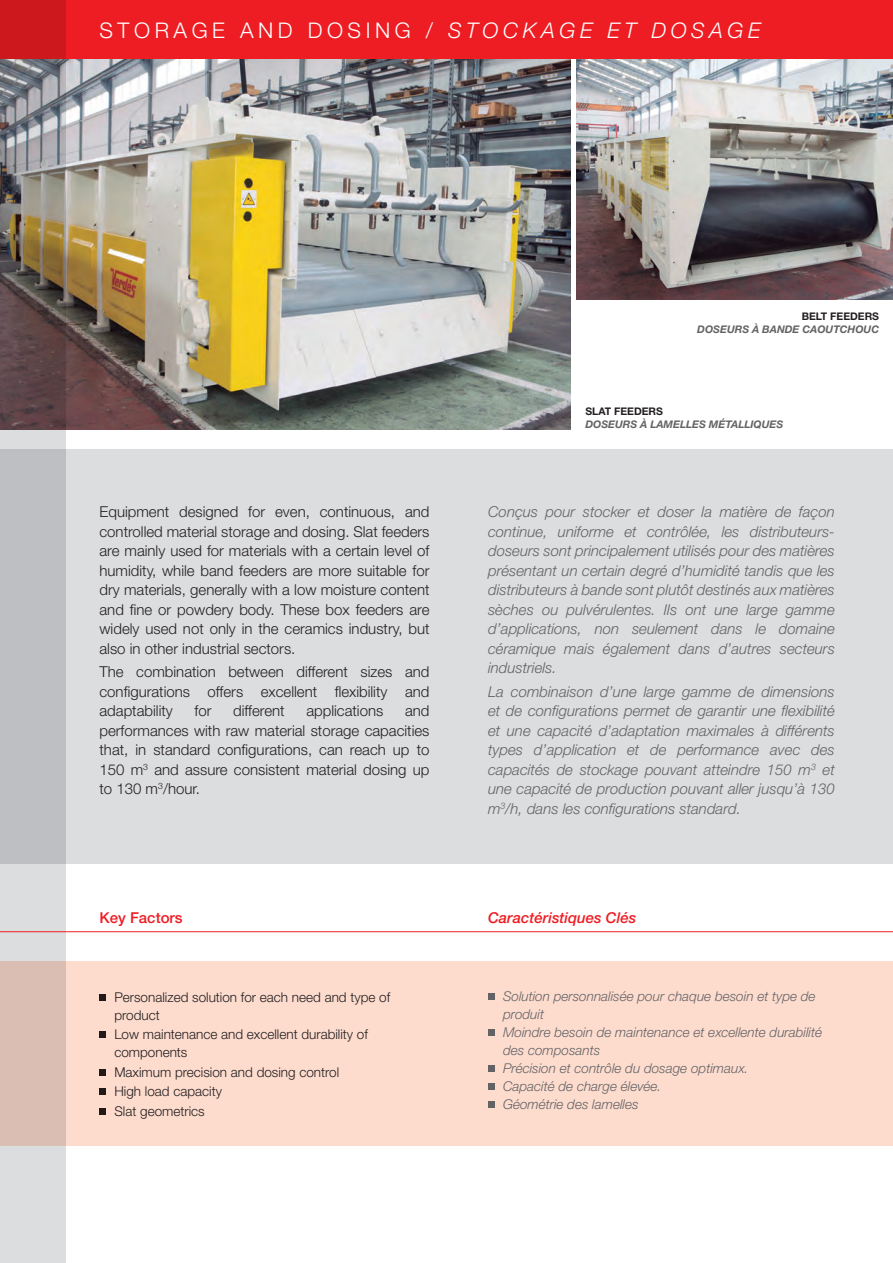
<style>
.page{position:relative;width:893px;height:1263px;background:#fff}
.page>*{position:absolute;margin:0;border:0;box-sizing:border-box;transform-origin:0 0}
.t1{font:300 21.6px "Helvetica Neue LT Std";letter-spacing:.21em;color:#fff}
.t2{font:italic 300 15px/19.5px "Helvetica Neue LT Std";color:#636366;text-align:justify}
.t3{font:300 15px/19.5px "Helvetica Neue LT Std";color:#231f20;text-align:justify}
.t4{font:italic 500 15px "Helvetica Neue LT Std";color:#ee1d23}
.t5{font:500 15px "Helvetica Neue LT Std";color:#ee1d23}
.t6{font:italic 300 13.5px/18px "Helvetica Neue LT Std";color:#636366}
.t7{font:300 13.5px/18px "Helvetica Neue LT Std";color:#231f20}
.t8{font:italic 700 10.5px "Helvetica Neue LT Std";color:#636366}
.t9{font:700 10.5px "Helvetica Neue LT Std";color:#231f20}
.s1{font-style:italic}
</style>
<div class="page">
<img style="left:65px;top:58px;width:505px;height:371px">
<img style="left:577px;top:58px;width:316px;height:242px">
<div style="left:0;top:449px;width:893px;height:414px;background:#dcdddf"></div>
<div style="left:0;top:961px;width:893px;height:184px;background:#fddcce"></div>
<div style="left:0;top:0;width:893px;height:58px;background:#ee1d23"></div>
<svg style="left:100px;top:994px;width:6px;height:6px"></svg>
<svg style="left:100px;top:1031px;width:6px;height:6px"></svg>
<svg style="left:100px;top:1069px;width:6px;height:6px"></svg>
<svg style="left:100px;top:1088px;width:6px;height:6px"></svg>
<svg style="left:100px;top:1108px;width:6px;height:6px"></svg>
<svg style="left:488px;top:993px;width:6px;height:6px"></svg>
<svg style="left:488px;top:1029px;width:6px;height:6px"></svg>
<svg style="left:488px;top:1065px;width:6px;height:6px"></svg>
<svg style="left:488px;top:1083px;width:6px;height:6px"></svg>
<svg style="left:488px;top:1101px;width:6px;height:6px"></svg>
<svg style="left:0;top:0;width:65px;height:1263px;background:#b2a3a2"></svg>
<hr style="left:892px;top:640px;width:1px;height:71px;background:#ee1d23">
<hr style="left:0;top:931px;width:893px;height:1px;background:#ee1d23">
<h1 class="t1" style="left:100px;top:17px;width:662px">STORAGE AND DOSING / <span class="s1">STOCKAGE ET DOSAGE</span></h1>
<p class="t9" style="left:802px;top:309px;width:79px">BELT FEEDERS</p>
<p class="t8" style="left:697px;top:323px;width:183px">DOSEURS À BANDE CAOUTCHOUC</p>
<p class="t3" style="left:100px;top:502px;width:331px">Equipment designed for even, continuous, and controlled material storage and dosing. Slat feeders are mainly used for materials with a certain level of humidity, while band feeders are more suitable for dry materials, generally with a low moisture content and fine or powdery body. These box feeders are widely used not only in the ceramics industry, but also in other industrial sectors.</p>
<p class="t3" style="left:100px;top:662px;width:331px">The combination between different sizes and configurations offers excellent flexibility and adaptability</p>
<p class="t3" style="left:100px;top:701px;width:331px;text-indent:305px">and performances with raw material storage capacities that, in standard configurations, can reach up to 150 m<sup>3</sup> and assure consistent material dosing up to 130 m<sup>3</sup>/hour.</p>
<p class="t3" style="left:195px;top:701px;width:18px">for</p>
<p class="t3" style="left:233px;top:701px;width:53px">different</p>
<p class="t3" style="left:306px;top:701px;width:78px">applications</p>
<p class="t9" style="left:585px;top:405px;width:79px">SLAT FEEDERS</p>
<p class="t8" style="left:585px;top:418px;width:199px">DOSEURS À LAMELLES MÉTALLIQUES</p>
<p class="t2" style="left:488px;top:502px;width:348px">Conçus pour stocker et doser la matière de façon continue, uniforme et contrôlée, les distributeurs&shy;doseurs sont principalement utilisés pour des matières présentant un certain degré d’humidité tandis que les distributeurs à bande sont plutôt destinés aux matières sèches ou pulvérulentes. Ils ont une large gamme d’applications, non seulement dans le domaine céramique mais également dans d’autres secteurs industriels.</p>
<p class="t2" style="left:488px;top:682px;width:348px">La combinaison d’une large gamme de dimensions et de configurations permet de garantir une flexibilité et une capacité d’adaptation maximales à différents types d’application et de performance avec des capacités de stockage pouvant atteindre 150 m<sup>3</sup> et une capacité de production pouvant aller jusqu’à 130 m<sup>3</sup>/h, dans les configurations standard.</p>
<p class="t5" style="left:100px;top:908px;width:85px">Key Factors</p>
<p class="t4" style="left:488px;top:909px;width:150px">Caractéristiques Clés</p>
<p class="t7" style="left:114px;top:987px;width:277px">Personalized solution for each need and type of product</p>
<p class="t7" style="left:114px;top:1025px;width:255px">Low maintenance and excellent durability of components</p>
<p class="t7" style="left:114px;top:1062px;width:226px;line-height:19.5px">Maximum precision and dosing control<br>High load capacity<br>Slat geometrics</p>
<p class="t6" style="left:503px;top:986px;width:321px">Solution personnalisée pour chaque besoin et type de produit<br>Moindre besoin de maintenance et excellente durabilité des composants<br>Précision et contrôle du dosage optimaux.<br>Capacité de charge élevée.<br>Géométrie des lamelles</p>
</div>
